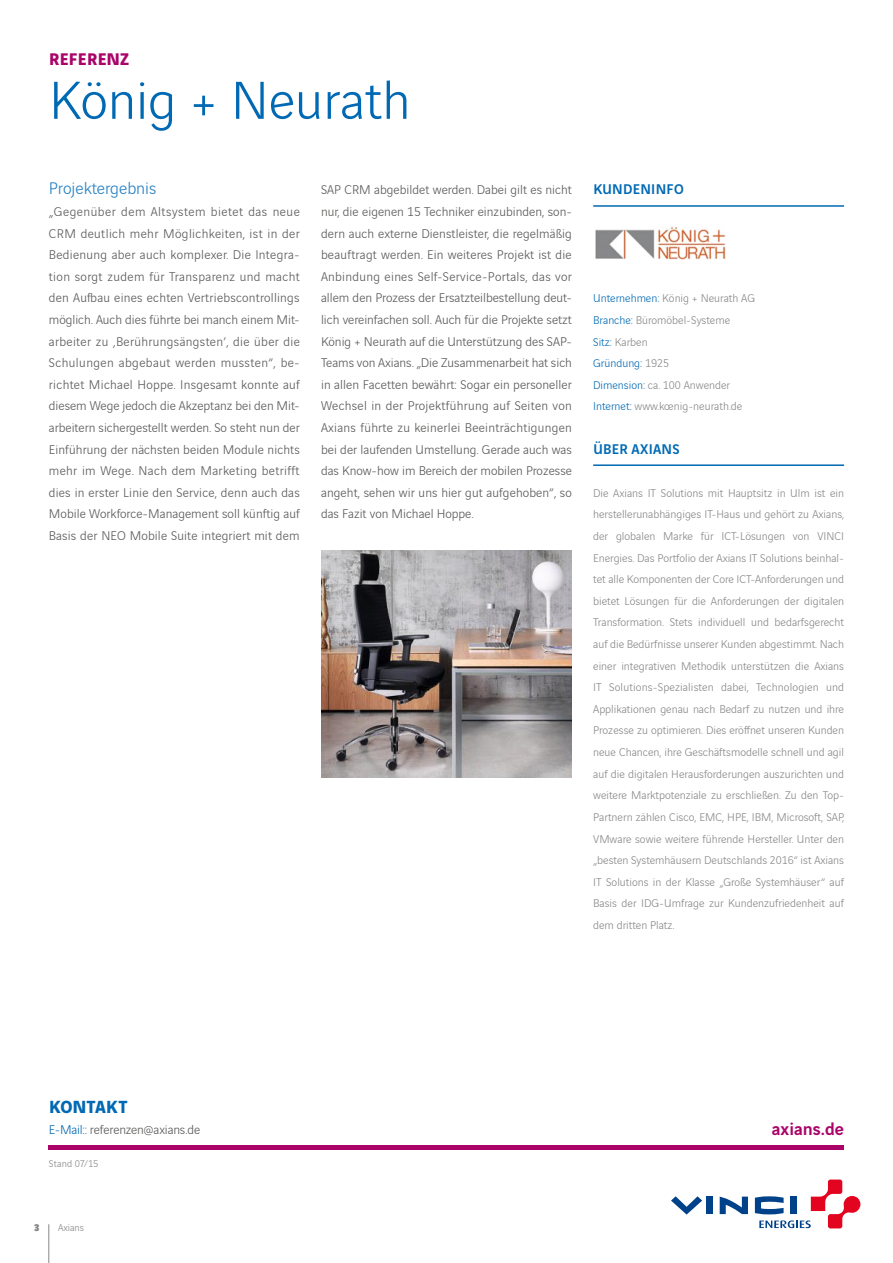
<style>
.page{position:relative;width:893px;height:1263px;background:#fff}
.page>*{position:absolute;margin:0;border:0;box-sizing:border-box;transform-origin:0 0}
.t1{font:300 57px "Vinci Sans";color:#0069b4}
.t2{font:500 18.75px "Vinci Sans";color:#aa0469}
.t3{font:700 18.75px "Vinci Sans";letter-spacing:.015em;color:#0069b4}
.t4{font:300 18px "Vinci Sans";color:#2581c4}
.t5{font:700 18px "Vinci Sans";letter-spacing:.02em;color:#aa0469}
.t6{font:500 15px "Vinci Sans";letter-spacing:.02em;color:#0069b4}
.Texte_courant{font:300 13.5px/21.6px "Vinci Sans";letter-spacing:.015em;color:#575756}
.Texte_courant-2{font:300 13.5px "Vinci Sans";letter-spacing:-.01em;color:#575756}
.t7{font:300 12px/21.6px "Vinci Sans";color:#878787}
.t8{font:300 12px "Vinci Sans";color:#0069b4}
.t9{font:300 10.5px "Vinci Sans";color:#878787}
.t10{font:900 10.5px "Vinci Sans";color:#878787}
.s1{color:#0069b4}
.s2{color:#878787}
</style>
<div class="page">
<hr style="left:48px;top:1224px;width:1px;height:39px;background:#878787">
<div style="left:706px;top:1196px;width:7px;height:18px;background:#004289"></div>
<svg style="left:720px;top:1196px;width:28px;height:18px"></svg>
<svg style="left:671px;top:1196px;width:31px;height:18px"></svg>
<svg style="left:755px;top:1179px;width:105px;height:49px"></svg>
<hr style="left:49px;top:1145px;width:795px;height:4px;background:#aa0469">
<img style="left:321px;top:551px;width:251px;height:227px">
<hr style="left:593px;top:205px;width:251px;height:2px;background:#0069b4">
<img style="left:595px;top:227px;width:131px;height:32px">
<hr style="left:593px;top:464px;width:251px;height:2px;background:#0069b4">
<p class="t5" style="left:49px;top:45px;width:82px">REFERENZ</p>
<p class="t1" style="left:49px;top:59px;width:363px">König + Neurath</p>
<p class="t4" style="left:49px;top:175px;width:109px">Projektergebnis</p>
<p class="Texte_courant" style="left:49px;top:200px;width:253px">„Gegenüber dem Altsystem bietet das neue CRM deutlich mehr Möglichkeiten, ist in der Bedienung aber auch komplexer. Die Integra&shy;tion sorgt zudem für Transparenz und macht den Aufbau eines echten Vertriebscontrollings möglich. Auch dies führte bei manch einem Mit&shy;arbeiter zu ‚Berührungsängsten’, die über die Schulungen abgebaut werden mussten“, be&shy;richtet Michael Hoppe. Insgesamt konnte auf diesem Wege jedoch die Akzeptanz bei den Mit&shy;arbeitern sichergestellt werden. So steht nun der Einführung der nächsten beiden Module nichts mehr im Wege. Nach dem Marketing betrifft dies in erster Linie den Service, denn auch das Mobile Workforce-Management soll künftig auf Basis der NEO Mobile Suite integriert mit dem</p>
<p class="Texte_courant" style="left:321px;top:178px;width:252px;text-align:justify">SAP CRM abgebildet werden. Dabei gilt es nicht nur, die eigenen 15 Techniker einzubinden, son&shy;dern auch externe Dienstleister, die regelmäßig beauftragt werden. Ein weiteres Projekt ist die Anbindung eines Self-Service-Portals, das vor allem den Prozess der Ersatzteilbestellung deut&shy;lich vereinfachen soll. Auch für die Projekte setzt König + Neurath auf die Unterstützung des SAP-Teams von Axians. „Die Zusammenarbeit hat sich in allen Facetten bewährt: Sogar ein personeller Wechsel in der Projektführung auf Seiten von Axians führte zu keinerlei Beeinträchtigungen bei der laufenden Umstellung. Gerade auch was das Know-how im Bereich der mobilen Prozesse angeht, sehen wir uns hier gut aufgehoben“, so das Fazit von Michael Hoppe.</p>
<p class="t6" style="left:593px;top:178px;width:92px">KUNDENINFO</p>
<p class="t7" style="left:593px;top:287px;width:163px"><span class="s1">Unternehmen:</span> König + Neurath AG</p>
<p class="t7" style="left:593px;top:308px;width:139px"><span class="s1">Branche:</span> Büromöbel-Systeme<br><span class="s1">Sitz:</span> Karben</p>
<p class="t8" style="left:593px;top:355px;width:77px">Gründung: <span class="s2">1925</span></p>
<p class="t7" style="left:593px;top:373px;width:138px"><span class="s1">Dimension:</span> ca. 100 Anwender</p>
<p class="t7" style="left:593px;top:395px;width:151px"><span class="s1">Internet:</span> www.koenig-neurath.de</p>
<p class="t6" style="left:593px;top:437px;width:88px">ÜBER AXIANS</p>
<p class="t7" style="left:593px;top:481px;width:252px;text-align:justify">Die Axians IT Solutions mit Hauptsitz in Ulm ist ein herstellerunabhängiges IT-Haus und gehört zu Axians, der globalen Marke für ICT-Lösungen von VINCI Energies. Das Portfolio der Axians IT Solutions beinhal&shy;tet alle Komponenten der Core ICT-Anforderungen und bietet Lösungen für die Anforderungen der digitalen Transformation. Stets individuell und bedarfsgerecht auf die Bedürfnisse unserer Kunden abgestimmt. Nach einer integrativen Methodik unterstützen die Axians IT Solutions-Spezialisten dabei, Technologien und Applikationen genau nach Bedarf zu nutzen und ihre Prozesse zu optimieren. Dies eröffnet unseren Kunden neue Chancen, ihre Geschäftsmodelle schnell und agil auf die digitalen Herausforderungen auszurichten und weitere Marktpotenziale zu erschließen. Zu den Top-Partnern zählen Cisco, EMC, HPE, IBM, Microsoft, SAP, VMware sowie weitere führende Hersteller. Unter den „besten Systemhäusern Deutschlands 2016“ ist Axians IT Solutions in der Klasse „Große Systemhäuser“ auf Basis der IDG-Umfrage zur Kundenzufriedenheit auf dem dritten Platz.</p>
<p class="t3" style="left:49px;top:1091px;width:80px">KONTAKT</p>
<p class="Texte_courant-2" style="left:49px;top:1120px;width:153px"><span class="s1">E-Mail::</span> referenzen@axians.de</p>
<p class="t9" style="left:49px;top:1155px;width:51px">Stand 07/15</p>
<p class="t10" style="left:34px;top:1219px;width:7px">3</p>
<p class="t9" style="left:58px;top:1220px;width:28px">Axians</p>
<h2 class="t2" style="left:772px;top:1114px;width:74px">axians.de</h2>
</div>
